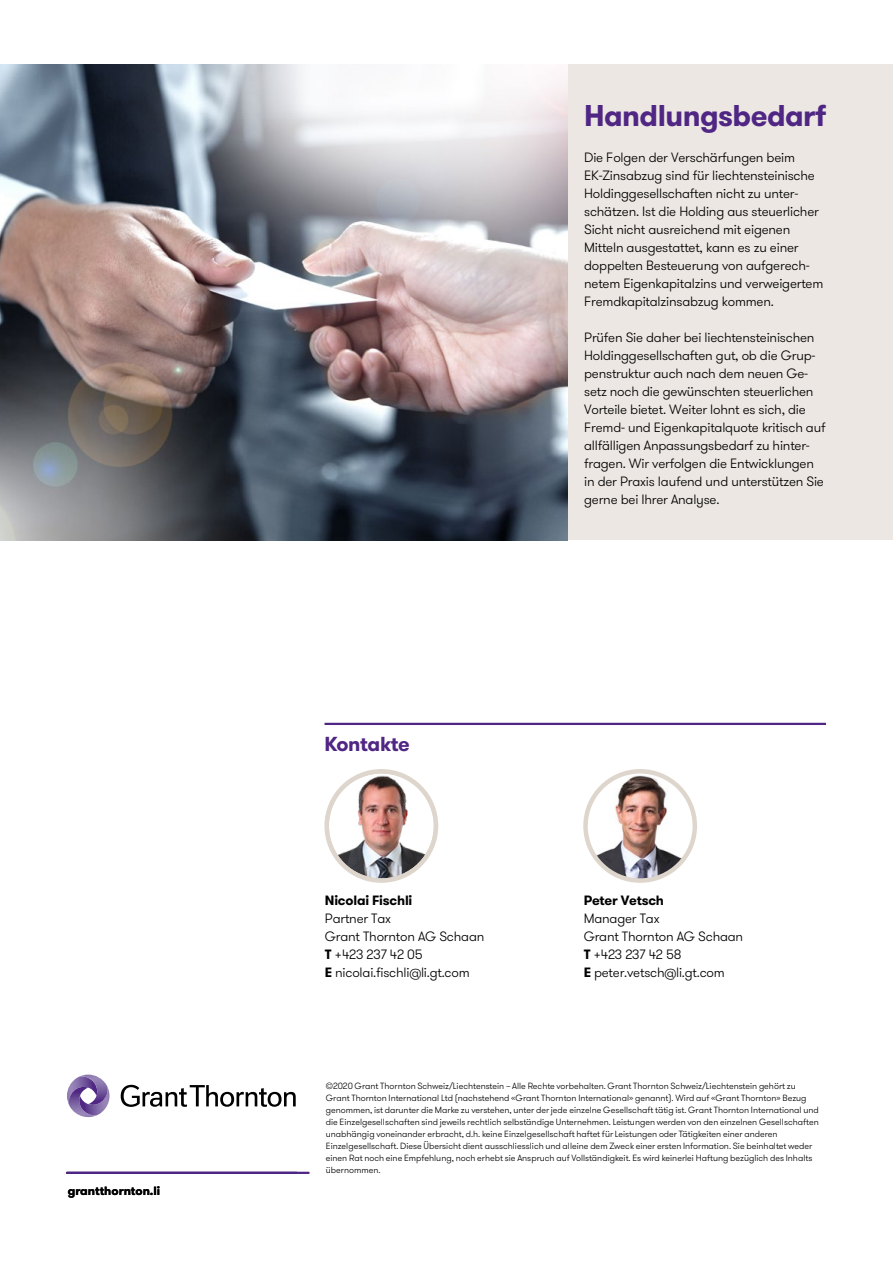
<style>
.page{position:relative;width:893px;height:1263px;background:#fff}
.page>*{position:absolute;margin:0;border:0;box-sizing:border-box;transform-origin:0 0}
.t1{font:700 30px "GT Walsheim Pro";letter-spacing:-.02em;color:#4f2683}
.t2{font:700 20.25px "GT Walsheim Pro";letter-spacing:-.015em;color:#4f2683}
.t3{font:300 13.5px/18px "GT Walsheim Pro";letter-spacing:-.015em;color:#000}
.t4{font:700 13.5px "GT Walsheim Pro";letter-spacing:-.015em;color:#000}
.t5{font:700 12px "GT Walsheim Pro";color:#000}
.t6{font:300 9px/12px "GT Walsheim Pro";color:#000}
.s1{font-weight:700}
</style>
<div class="page">
<hr style="left:67px;top:1172px;width:242px;height:2px;background:#4f2683">
<hr style="left:325px;top:723px;width:501px;height:2px;background:#4f2683">
<img style="left:329px;top:771px;width:107px;height:108px">
<div style="left:324px;top:769px;width:114px;height:114px;border:4px solid #ded6cd;border-radius:50%"></div>
<img style="left:585px;top:771px;width:110px;height:109px;border-radius:55px">
<div style="left:583px;top:769px;width:114px;height:114px;border:4px solid #ded6cd;border-radius:50%"></div>
<svg style="left:121px;top:1085px;width:175px;height:22px"></svg>
<svg style="left:67px;top:1074px;width:43px;height:44px"></svg>
<div style="left:567px;top:64px;width:326px;height:476px;background:#ece7e2"></div>
<img style="left:0;top:64px;width:567px;height:476px">
<p class="t5" style="left:68px;top:1183px;width:94px">grantthornton.li</p>
<h2 class="t2" style="left:325px;top:730px;width:87px">Kontakte</h2>
<p class="t4" style="left:325px;top:891px;width:89px">Nicolai Fischli</p>
<p class="t3" style="left:325px;top:909px;width:161px">Partner Tax<br>Grant Thornton AG Schaan<br><span class="s1">T</span> +423 237 42 05<br><span class="s1">E</span> nicolai.fischli@li.gt.com</p>
<h1 class="t1" style="left:584px;top:96px;width:243px">Handlungsbedarf</h1>
<p class="t3" style="left:584px;top:149px;width:241px">Die Folgen der Verschärfungen beim EK-Zinsabzug sind für liechtensteinische Holdinggesellschaften nicht zu unter&shy;schätzen. Ist die Holding aus steuerlicher Sicht nicht ausreichend mit eigenen Mitteln ausgestattet, kann es zu einer doppelten Besteuerung von aufgerech&shy;netem Eigenkapitalzins und verweigertem Fremdkapitalzinsabzug kommen.</p>
<p class="t3" style="left:584px;top:329px;width:243px">Prüfen Sie daher bei liechtensteinischen Holdinggesellschaften gut, ob die Grup&shy;penstruktur auch nach dem neuen Ge&shy;setz noch die gewünschten steuerlichen Vorteile bietet. Weiter lohnt es sich, die Fremd- und Eigenkapitalquote kritisch auf allfälligen Anpassungsbedarf zu hinter&shy;fragen. Wir verfolgen die Entwicklungen in der Praxis laufend und unterstützen Sie gerne bei Ihrer Analyse.</p>
<p class="t4" style="left:584px;top:891px;width:82px">Peter Vetsch</p>
<p class="t3" style="left:584px;top:909px;width:161px">Manager Tax<br>Grant Thornton AG Schaan<br><span class="s1">T</span> +423 237 42 58<br><span class="s1">E</span> peter.vetsch@li.gt.com</p>
<p class="t6" style="left:326px;top:1080px;width:495px">©2020 Grant Thornton Schweiz/Liechtenstein – Alle Rechte vorbehalten. Grant Thornton Schweiz/Liechtenstein gehört zu Grant Thornton International Ltd (nachstehend «Grant Thornton International» genannt). Wird auf «Grant Thornton» Bezug genommen, ist darunter die Marke zu verstehen, unter der jede einzelne Gesellschaft tätig ist. Grant Thornton International und die Einzelgesellschaften sind jeweils rechtlich selbständige Unternehmen. Leistungen werden von den einzelnen Gesellschaften unabhängig voneinander erbracht, d.h. keine Einzelgesellschaft haftet für Leistungen oder Tätigkeiten einer anderen Einzelgesellschaft. Diese Übersicht dient ausschliesslich und alleine dem Zweck einer ersten Information. Sie beinhaltet weder einen Rat noch eine Empfehlung, noch erhebt sie Anspruch auf Vollständigkeit. Es wird keinerlei Haftung bezüglich des Inhalts übernommen.</p>
</div>
